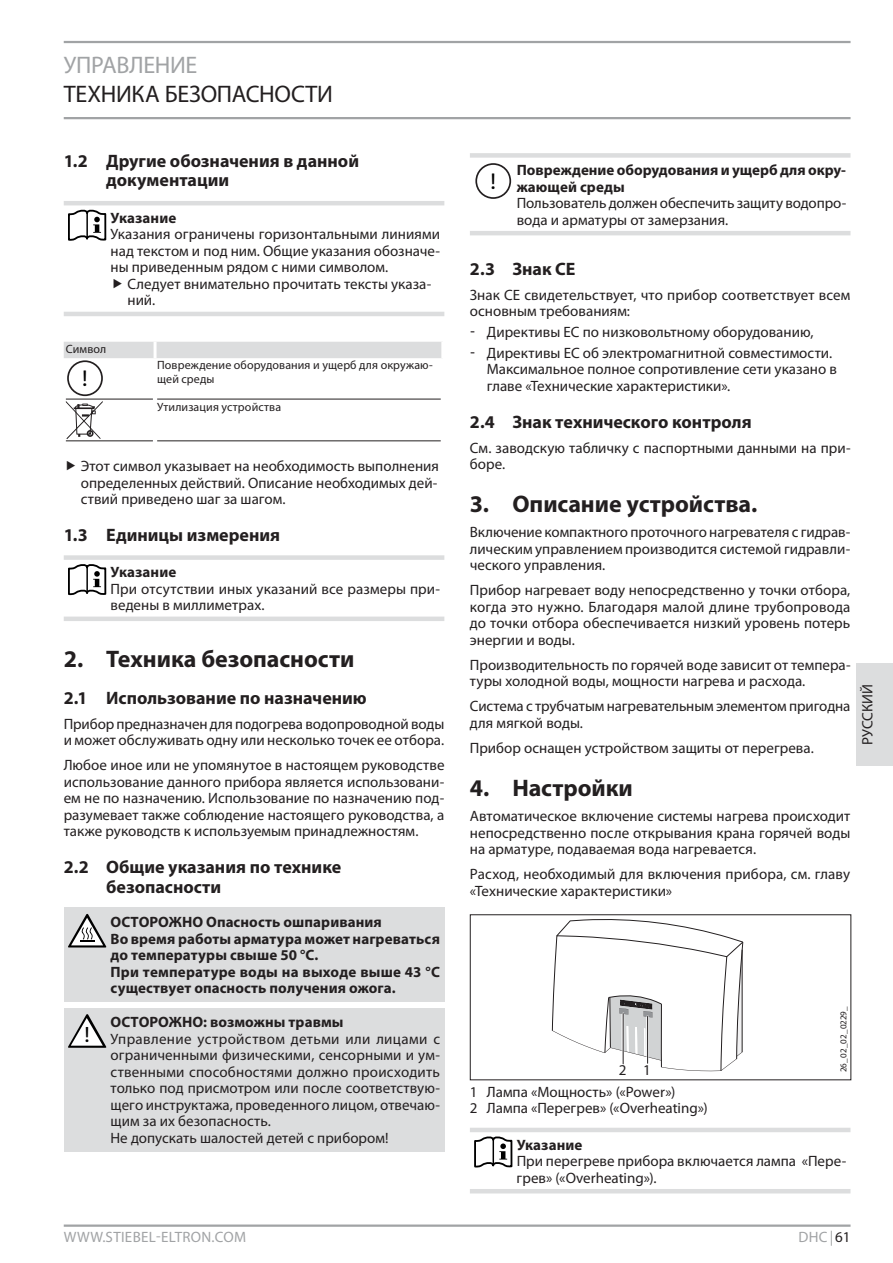
<style>
.page{position:relative;width:893px;height:1263px;background:#fff}
.page>*{position:absolute;margin:0;border:0;box-sizing:border-box;transform-origin:0 0}
.t1{font:700 24px "Myriad Pro";color:#231f20}
.t2{font:24px "Myriad Pro";letter-spacing:-.015em;color:#231f20}
.t3{font:24px "Myriad Pro";letter-spacing:-.015em;color:#a1a3a5}
.t4{font:22.5px "STE Info Text";color:#000}
.t5{font:700 18px/19.8px "Myriad Pro";color:#231f20}
.t6{font:15px/16.5px "Myriad Pro";color:#231f20}
.t7{font:700 15px/16.5px "Myriad Pro";letter-spacing:.005em;color:#231f20}
.t8{font:15px "Myriad Pro";letter-spacing:.02em;color:#a1a3a5}
.t9{font:12px/13.2px "Myriad Pro";letter-spacing:.01em;color:#231f20}
.t10{font:9px "Myriad Pro";letter-spacing:-.005em;color:#231f20}
.s1{font-family:"STE Info Text"}
.s2{color:#231f20}
</style>
<div class="page">
<hr style="left:64px;top:41px;width:786px;height:2px;background:#a1a3a5">
<hr style="left:64px;top:117px;width:786px;height:2px;background:#a1a3a5">
<div style="left:857px;top:663px;width:36px;height:102px;background:#dcddde"></div>
<hr style="left:64px;top:1225px;width:786px;height:2px;background:#a1a3a5">
<hr style="left:64px;top:201px;width:380px;height:4px;background:#dcddde">
<hr style="left:64px;top:312px;width:380px;height:4px;background:#dcddde">
<svg style="left:68px;top:210px;width:38px;height:31px"></svg>
<hr style="left:86px;top:213px;width:2px;height:25px;background:#000">
<div style="left:64px;top:342px;width:377px;height:16px;background:#dcddde"></div>
<hr style="left:154px;top:342px;width:3px;height:16px;background:#fff">
<hr style="left:66px;top:399px;width:87px;height:1px;background:#231f20">
<hr style="left:157px;top:399px;width:284px;height:1px;background:#231f20">
<hr style="left:66px;top:440px;width:87px;height:1px;background:#231f20">
<hr style="left:157px;top:440px;width:284px;height:1px;background:#231f20">
<div style="left:64px;top:555px;width:380px;height:5px;background:#dcddde"></div>
<hr style="left:64px;top:617px;width:380px;height:4px;background:#dcddde">
<svg style="left:68px;top:564px;width:38px;height:31px"></svg>
<hr style="left:86px;top:567px;width:2px;height:25px;background:#000">
<div style="left:64px;top:907px;width:380px;height:95px;background:#dcddde"></div>
<svg style="left:68px;top:914px;width:38px;height:34px"></svg>
<div style="left:64px;top:1008px;width:380px;height:143px;background:#dcddde"></div>
<svg style="left:68px;top:1014px;width:38px;height:34px"></svg>
<div style="left:470px;top:153px;width:380px;height:5px;background:#dcddde"></div>
<hr style="left:470px;top:231px;width:380px;height:4px;background:#dcddde">
<div style="left:475px;top:163px;width:36px;height:36px;border:2px solid #231f20;border-radius:50%"></div>
<div style="left:470px;top:914px;width:381px;height:166px;border:1px solid #231f20"></div>
<svg style="left:552px;top:919px;width:191px;height:152px"></svg>
<hr style="left:647px;top:1016px;width:1px;height:47px;background:#231f20">
<hr style="left:470px;top:1128px;width:380px;height:4px;background:#dcddde">
<hr style="left:470px;top:1189px;width:380px;height:4px;background:#dcddde">
<svg style="left:474px;top:1136px;width:38px;height:31px"></svg>
<hr style="left:492px;top:1140px;width:2px;height:24px;background:#000">
<div style="left:67px;top:360px;width:36px;height:36px;border:2px solid #231f20;border-radius:50%"></div>
<svg style="left:66px;top:401px;width:37px;height:38px"></svg>
<h1 class="t3" style="left:64px;top:56px;width:135px">УПРАВЛЕНИЕ</h1>
<h1 class="t2" style="left:64px;top:85px;width:271px">ТЕХНИКА БЕЗОПАСНОСТИ</h1>
<p class="t5" style="left:106px;top:152px;width:254px;text-indent:-43px">1.2 Другие обозначения в данной документации</p>
<p class="t7" style="left:111px;top:211px;width:67px">Указание</p>
<p class="t6" style="left:111px;top:227px;width:331px;text-align:justify">Указания ограничены горизонтальными линиями над текстом и под ним. Общие указания обозначе&shy;ны приведенным рядом с ними символом.</p>
<p class="t6" style="left:128px;top:277px;width:305px">Следует внимательно прочитать тексты указа&shy;ний.</p>
<p class="t9" style="left:66px;top:343px;width:42px">Символ</p>
<p class="t9" style="left:157px;top:359px;width:277px">Повреждение оборудования и ущерб для окружаю&shy;щей среды</p>
<p class="t9" style="left:157px;top:401px;width:126px">Утилизация устройства</p>
<p class="t6" style="left:81px;top:459px;width:360px;text-align:justify">Этот символ указывает на необходимость выполнения определенных действий. Описание необходимых дей&shy;ствий приведено шаг за шагом.</p>
<p class="t5" style="left:64px;top:526px;width:218px">1.3 Единицы измерения</p>
<p class="t7" style="left:111px;top:565px;width:67px">Указание</p>
<p class="t6" style="left:111px;top:582px;width:331px">При отсутствии иных указаний все размеры при&shy;ведены в миллиметрах.</p>
<h1 class="t1" style="left:64px;top:650px;width:292px">2. Техника безопасности</h1>
<p class="t5" style="left:64px;top:689px;width:305px">2.1 Использование по назначению</p>
<p class="t6" style="left:64px;top:716px;width:382px">Прибор предназначен для подогрева водопроводной воды и может обслуживать одну или несколько точек ее отбора.</p>
<p class="t6" style="left:64px;top:758px;width:382px;text-align:justify">Любое иное или не упомянутое в настоящем руководстве использование данного прибора является использовани&shy;ем не по назначению. Использование по назначению под&shy;разумевает также соблюдение настоящего руководства, а также руководств к используемым принадлежностям.</p>
<p class="t5" style="left:106px;top:858px;width:236px;text-indent:-43px">2.2 Общие указания по технике безопасности</p>
<p class="t7" style="left:111px;top:915px;width:331px">ОСТОРОЖНО Опасность ошпаривания<br>Во время работы арматура может нагреваться до температуры свыше 50 °C.<br>При температуре воды на выходе выше 43 °C существует опасность получения ожога.</p>
<h2 class="t4" style="left:84px;top:1027px;width:8px">!</h2>
<p class="t7" style="left:111px;top:1015px;width:235px">ОСТОРОЖНО: возможны травмы</p>
<p class="t6" style="left:111px;top:1032px;width:331px">Управление устройством детьми или лицами с ограниченными физическими, сенсорными и ум&shy;ственными способностями должно происходить только под присмотром или после соответствую&shy;щего инструктажа, проведенного лицом, отвечаю&shy;щим за их безопасность.<br>Не допускать шалостей детей с прибором!</p>
<p class="t7" style="left:517px;top:163px;width:331px">Повреждение оборудования и ущерб для окру&shy;жающей среды</p>
<p class="t6" style="left:517px;top:196px;width:331px">Пользователь должен обеспечить защиту водопро&shy;вода и арматуры от замерзания.</p>
<p class="t5" style="left:470px;top:260px;width:107px">2.3 Знак CE</p>
<p class="t6" style="left:470px;top:287px;width:382px">Знак CE свидетельствует, что прибор соответствует всем основным требованиям:</p>
<p class="t6" style="left:470px;top:325px;width:345px"><span class="s1">-</span> Директивы ЕС по низковольтному оборудованию,</p>
<p class="t6" style="left:487px;top:345px;width:352px;text-indent:-17px"><span class="s1">-</span> Директивы ЕС об электромагнитной совместимости.<br>Максимальное полное сопротивление сети указано в главе «Технические характеристики».</p>
<p class="t5" style="left:470px;top:413px;width:283px">2.4 Знак технического контроля</p>
<p class="t6" style="left:470px;top:440px;width:382px">См. заводскую табличку с паспортными данными на при&shy;боре.</p>
<h1 class="t1" style="left:470px;top:495px;width:289px">3. Описание устройства.</h1>
<p class="t6" style="left:470px;top:525px;width:382px;text-align:justify">Включение компактного проточного нагревателя с гидрав&shy;лическим управлением производится системой гидравли&shy;ческого управления.</p>
<p class="t6" style="left:470px;top:583px;width:382px;text-align:justify">Прибор нагревает воду непосредственно у точки отбора, когда это нужно. Благодаря малой длине трубопровода до точки отбора обеспечивается низкий уровень потерь энергии и воды.</p>
<p class="t6" style="left:470px;top:658px;width:382px">Производительность по горячей воде зависит от темпера&shy;туры холодной воды, мощности нагрева и расхода.</p>
<p class="t6" style="left:470px;top:699px;width:382px">Система с трубчатым нагревательным элементом пригодна для мягкой воды.</p>
<p class="t6" style="left:470px;top:741px;width:345px">Прибор оснащен устройством защиты от перегрева.</p>
<h1 class="t1" style="left:470px;top:779px;width:165px">4. Настройки</h1>
<p class="t6" style="left:470px;top:809px;width:382px;text-align:justify">Автоматическое включение системы нагрева происходит непосредственно после открывания крана горячей воды на арматуре, подаваемая вода нагревается.</p>
<p class="t6" style="left:470px;top:867px;width:382px">Расход, необходимый для включения прибора, см. главу «Технические характеристики»</p>
<p class="t6" style="left:860px;top:745px;width:62px;rotate:-90deg">РУССКИЙ</p>
<p class="t6" style="left:619px;top:1062px;width:33px">2 1</p>
<p class="t10" style="left:840px;top:1072px;width:67px;rotate:-90deg">26_02_02_0229_</p>
<p class="t6" style="left:470px;top:1084px;width:239px">1 Лампа «Мощность» («Power»)<br>2 Лампа «Перегрев» («Overheating»)</p>
<p class="t7" style="left:517px;top:1137px;width:67px">Указание</p>
<p class="t6" style="left:517px;top:1154px;width:331px">При перегреве прибора включается лампа «Пере&shy;грев» («Overheating»).</p>
<p class="t8" style="left:64px;top:1231px;width:184px">WWW.STIEBEL-ELTRON.COM</p>
<p class="t8" style="left:798px;top:1231px;width:53px">DHC | <span class="s2">61</span></p>
</div>
